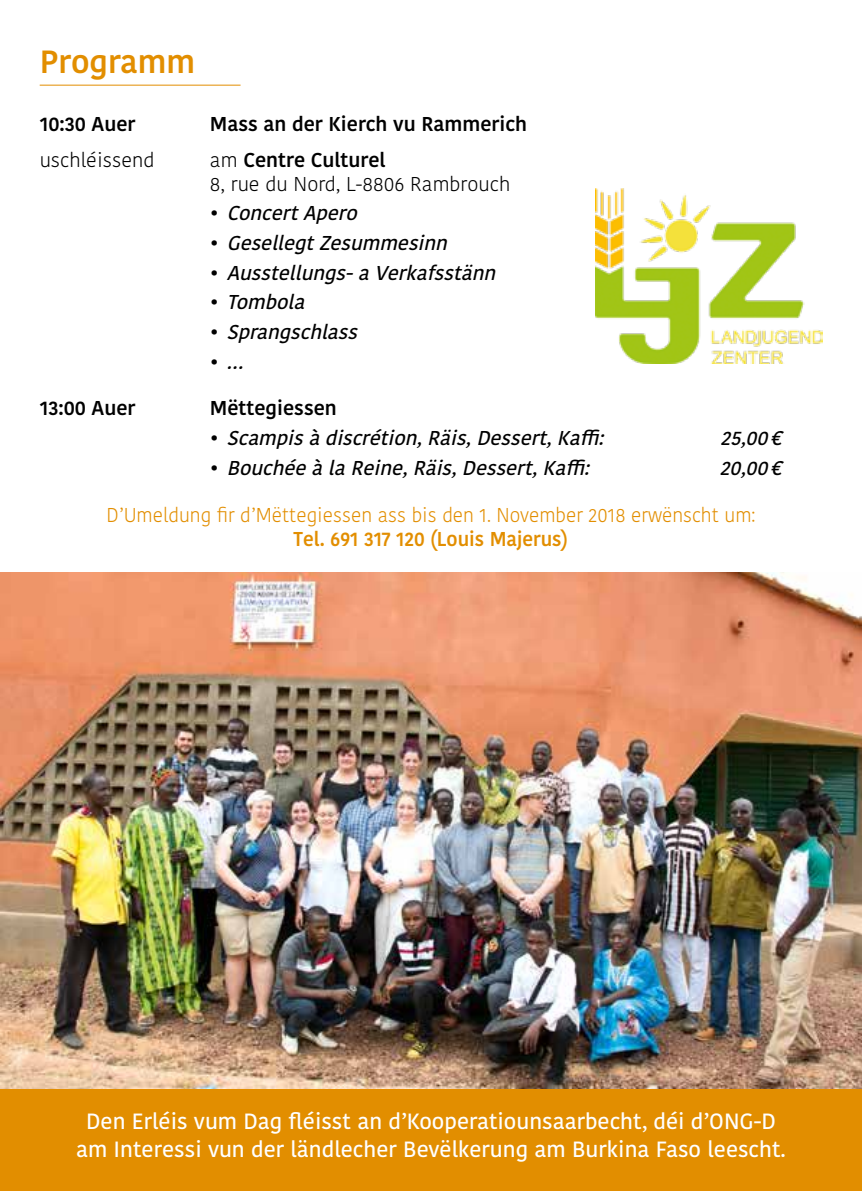
<style>
.page{position:relative;width:862px;height:1191px;background:#fff}
.page>*{position:absolute;margin:0;border:0;box-sizing:border-box;transform-origin:0 0}
.t1{font:600 32px "Kohinoor Bangla";color:#e28e00}
.t2{font:500 22px/28px "Kohinoor Bangla";color:#fff;text-align:center}
.t3{font:italic 500 20px "Kohinoor Bangla";color:#000}
.t4{font:300 20px "Kohinoor Bangla";color:#e28e00;scale:.96 1}
.t5{font:600 20px "Kohinoor Bangla";color:#000}
.t6{font:300 20px/24px "Kohinoor Bangla";color:#000}
.t7{font:600 20px "Kohinoor Bangla";color:#e28e00;scale:.96 1}
.t8{font:500 20px "Kohinoor Bangla";color:#000}
.s1{font-weight:600}
.s2{font-style:normal}
.s3{font-style:italic}
</style>
<div class="page">
<hr style="left:40px;top:85px;width:200px;height:1px;background:#e28e00">
<div style="left:0;top:1089px;width:862px;height:102px;background:#e28e00"></div>
<img style="left:595px;top:188px;width:227px;height:175px">
<img style="left:0;top:573px;width:862px;height:516px">
<h1 class="t1" style="left:40px;top:35px;width:157px">Programm</h1>
<p class="t5" style="left:40px;top:108px;width:97px">10:30 Auer</p>
<p class="t5" style="left:210px;top:108px;width:319px">Mass an der Kierch vu Rammerich</p>
<p class="t6" style="left:40px;top:147px;width:116px">uschléissend</p>
<p class="t6" style="left:210px;top:147px;width:302px">am <span class="s1">Centre Culturel<br></span>8, rue du Nord, L-8806 Rambrouch</p>
<p class="t3" style="left:210px;top:197px;width:155px"><span class="s2">•</span> ConcertApero</p>
<p class="t3" style="left:210px;top:227px;width:245px"><span class="s2">•</span> GesellegtZesummesinn</p>
<p class="t3" style="left:210px;top:257px;width:293px"><span class="s2">•</span> Ausstellungs-aVerkafsstänn</p>
<p class="t3" style="left:210px;top:286px;width:103px"><span class="s2">•</span> Tombola</p>
<p class="t3" style="left:210px;top:316px;width:155px"><span class="s2">•</span> Sprangschlass</p>
<p class="t8" style="left:210px;top:346px;width:41px">• <span class="s3">…</span></p>
<p class="t5" style="left:40px;top:392px;width:97px">13:00 Auer</p>
<p class="t5" style="left:210px;top:392px;width:129px">Mëttegiessen</p>
<p class="t3" style="left:210px;top:422px;width:401px"><span class="s2">•</span> Scampisàdiscrétion,Räis,Dessert,Kaffi:</p>
<p class="t3" style="left:720px;top:422px;width:70px">25,00€</p>
<p class="t3" style="left:210px;top:452px;width:387px"><span class="s2">•</span> BouchéeàlaReine,Räis,Dessert,Kaffi:</p>
<p class="t3" style="left:720px;top:452px;width:70px">20,00€</p>
<p class="t4" style="left:106px;top:500px;width:677px">D’Umeldung fir d’Mëttegiessen ass bis den 1. November 2018 erwënscht um:</p>
<p class="t7" style="left:294px;top:522px;width:288px">Tel. 691 317 120 (Louis Majerus)</p>
<p class="t2" style="left:76px;top:1106px;width:711px">Den Erléis vum Dag fléisst an d’Kooperatiounsaarbecht, déi d’ONG-D am Interessi vun der ländlecher Bevëlkerung am Burkina Faso leescht.</p>
</div>
